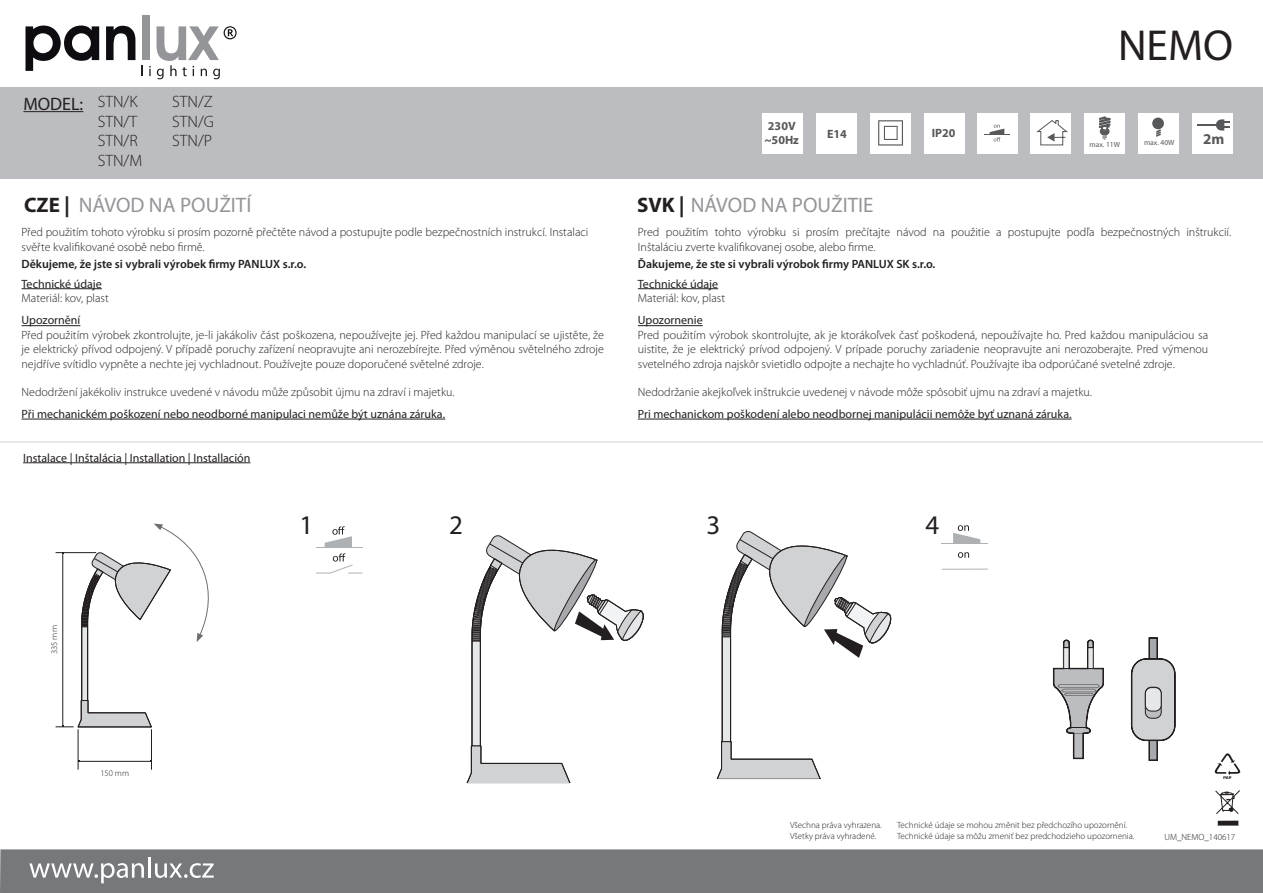
<style>
.page{position:relative;width:1263px;height:893px;background:#fff}
.page>*{position:absolute;margin:0;border:0;box-sizing:border-box;transform-origin:0 0}
.t1{font:43.5px "Myriad Pro";color:#231f20}
.t2{font:27px "Myriad Pro";color:#231f20}
.t3{font:21px "Myriad Pro";color:#939598}
.t4{font:18px "Myriad Pro";color:#231f20}
.t5{font:300 16.5px/19.8px "Myriad Pro";color:#231f20}
.t6{font:700 15px "Myriad Pro";color:#57585a}
.t7{font:300 12px/14.4px "Myriad Pro";color:#231f20}
.t8{font:12px "Myriad Pro";color:#231f20}
.t9{font:600 12px "Myriad Pro";color:#231f20}
.t10{font:700 12px/14.9px "Myriad Pro";color:#57585a}
.t11{font:300 9px "Myriad Pro";color:#231f20}
.t12{font:300 8.7px "Myriad Pro";color:#231f20}
.t13{font:7.5px "Myriad Pro";color:#57585a}
.s1{font-weight:700;color:#231f20}
</style>
<div class="page">
<svg style="left:1215px;top:790px;width:25px;height:24px"></svg>
<div style="left:1218px;top:821px;width:20px;height:5px;background:#231f20"></div>
<svg style="left:1214px;top:753px;width:27px;height:26px"></svg>
<hr style="left:22px;top:419px;width:423px;height:1px;background:#231f20">
<hr style="left:638px;top:419px;width:433px;height:1px;background:#231f20">
<hr style="left:22px;top:288px;width:80px;height:1px;background:#231f20">
<hr style="left:22px;top:325px;width:58px;height:1px;background:#231f20">
<hr style="left:638px;top:288px;width:80px;height:1px;background:#231f20">
<hr style="left:638px;top:325px;width:65px;height:1px;background:#231f20">
<hr style="left:0;top:442px;width:1263px;height:1px;background:#cfd0d5">
<hr style="left:23px;top:462px;width:227px;height:1px;background:#231f20">
<div style="left:0;top:849px;width:1263px;height:44px;background:#76787b"></div>
<svg style="left:29px;top:863px;width:115px;height:20px"></svg>
<hr style="left:148px;top:857px;width:3px;height:21px;background:#fff">
<svg style="left:155px;top:863px;width:59px;height:15px"></svg>
<div style="left:0;top:87px;width:1263px;height:92px;background:#bcbdc0"></div>
<hr style="left:23px;top:111px;width:60px;height:1px;background:#231f20">
<svg style="left:26px;top:26px;width:73px;height:45px"></svg>
<svg style="left:106px;top:26px;width:29px;height:34px"></svg>
<div style="left:142px;top:16px;width:8px;height:44px;background:#939598"></div>
<svg style="left:141px;top:65px;width:2px;height:11px"></svg>
<svg style="left:149px;top:26px;width:88px;height:53px"></svg>
<hr style="left:79px;top:761px;width:72px;height:1px;background:#231f20">
<hr style="left:78px;top:729px;width:1px;height:41px;background:#231f20">
<hr style="left:151px;top:729px;width:1px;height:41px;background:#231f20">
<hr style="left:316px;top:547px;width:46px;height:1px;background:#adb1b4">
<svg style="left:325px;top:526px;width:27px;height:21px"></svg>
<svg style="left:316px;top:553px;width:47px;height:21px"></svg>
<hr style="left:941px;top:543px;width:47px;height:1px;background:#adb1b4">
<svg style="left:953px;top:525px;width:27px;height:18px"></svg>
<hr style="left:942px;top:569px;width:46px;height:1px;background:#adb1b4">
<svg style="left:958px;top:552px;width:11px;height:6px"></svg>
<svg style="left:1053px;top:639px;width:51px;height:120px"></svg>
<svg style="left:1131px;top:638px;width:44px;height:123px"></svg>
<svg style="left:1145px;top:687px;width:16px;height:31px"></svg>
<div style="left:1145px;top:687px;width:16px;height:31px;border:1px solid #231f20;border-radius:6px"></div>
<div style="left:1145px;top:688px;width:16px;height:23px;background:#e6e7e9;border-radius:6px"></div>
<div style="left:1145px;top:687px;width:16px;height:24px;border:1px solid #231f20;border-radius:6px"></div>
<div style="left:1064px;top:648px;width:5px;height:20px;background:#e6e7e9"></div>
<div style="left:1063px;top:647px;width:6px;height:22px;border:1px solid #231f20"></div>
<div style="left:1088px;top:648px;width:5px;height:20px;background:#e6e7e9"></div>
<svg style="left:467px;top:535px;width:177px;height:248px"></svg>
<svg style="left:56px;top:524px;width:153px;height:204px"></svg>
<svg style="left:717px;top:531px;width:175px;height:248px"></svg>
<div style="left:762px;top:113px;width:40px;height:40px;background:#fff"></div>
<div style="left:924px;top:113px;width:40px;height:40px;background:#fff"></div>
<div style="left:816px;top:113px;width:40px;height:40px;background:#fff"></div>
<div style="left:1030px;top:113px;width:41px;height:40px;background:#fff"></div>
<svg style="left:1036px;top:120px;width:32px;height:26px"></svg>
<div style="left:1192px;top:113px;width:41px;height:40px;background:#fff"></div>
<svg style="left:1197px;top:119px;width:32px;height:12px"></svg>
<div style="left:1138px;top:113px;width:41px;height:40px;background:#fff"></div>
<div style="left:1152px;top:118px;width:12px;height:11px;background:#57585a;border-radius:50%"></div>
<svg style="left:1156px;top:129px;width:5px;height:8px"></svg>
<div style="left:1084px;top:113px;width:41px;height:40px;background:#fff"></div>
<div style="left:870px;top:113px;width:40px;height:40px;background:#fff"></div>
<svg style="left:878px;top:120px;width:25px;height:26px"></svg>
<svg style="left:1099px;top:116px;width:12px;height:24px"></svg>
<div style="left:977px;top:113px;width:41px;height:40px;background:#fff"></div>
<svg style="left:985px;top:125px;width:25px;height:17px"></svg>
<h3 class="t4" style="left:23px;top:95px;width:116px">MODEL: <sup>STN/K</sup></h3>
<h3 class="t5" style="left:98px;top:112px;width:46px">STN/T<br>STN/R<br>STN/M</h3>
<h3 class="t5" style="left:172px;top:93px;width:43px;text-align:justify">STN/Z STN/G STN/P</h3>
<p class="t10" style="left:764px;top:119px;width:36px">230V ~50Hz</p>
<p class="t10" style="left:827px;top:127px;width:21px">E14</p>
<p class="t10" style="left:932px;top:126px;width:25px">IP20</p>
<h3 class="t3" style="left:24px;top:194px;width:229px"><span class="s1">CZE |</span> NÁVOD NA POUŽITÍ</h3>
<h3 class="t3" style="left:637px;top:194px;width:238px"><span class="s1">SVK |</span> NÁVOD NA POUŽITIE</h3>
<h1 class="t1" style="left:1118px;top:24px;width:116px">NEMO</h1>
<p class="t13" style="left:1089px;top:141px;width:32px">max. 11W</p>
<p class="t13" style="left:1144px;top:139px;width:32px">max. 40W</p>
<p class="t6" style="left:1203px;top:133px;width:23px">2m</p>
<p class="t7" style="left:22px;top:226px;width:568px">Před použitím tohoto výrobku si prosím pozorně přečtěte návod a postupujte podle bezpečnostních instrukcí. Instalaci svěřte kvalifikované osobě nebo firmě.</p>
<p class="t7" style="left:638px;top:226px;width:595px">Pred použitím tohto výrobku si prosím prečítajte návod na použitie a postupujte podľa bezpečnostných inštrukcií.<br>Inštaláciu zverte kvalifikovanej osobe, alebo firme.</p>
<p class="t9" style="left:22px;top:258px;width:286px">Děkujeme, že jste si vybrali výrobek firmy PANLUX s.r.o.</p>
<p class="t9" style="left:638px;top:258px;width:299px">Ďakujeme, že ste si vybrali výrobok firmy PANLUX SK s.r.o.</p>
<p class="t8" style="left:22px;top:278px;width:82px">Technické údaje</p>
<p class="t7" style="left:22px;top:292px;width:89px">Materiál: kov, plast</p>
<p class="t8" style="left:22px;top:315px;width:60px">Upozornění</p>
<p class="t7" style="left:22px;top:329px;width:584px;text-align:justify">Před použitím výrobek zkontrolujte, je-li jakákoliv část poškozena, nepoužívejte jej. Před každou manipulací se ujistěte, že je elektrický přívod odpojený. V případě poruchy zařízení neopravujte ani nerozebírejte. Před výměnou světelného zdroje nejdříve svítidlo vypněte a nechte jej vychladnout. Používejte pouze doporučené světelné zdroje.</p>
<p class="t7" style="left:22px;top:386px;width:434px">Nedodržení jakékoliv instrukce uvedené v návodu může způsobit újmu na zdraví i majetku.</p>
<p class="t8" style="left:638px;top:278px;width:82px">Technické údaje</p>
<p class="t7" style="left:638px;top:292px;width:89px">Materiál: kov, plast</p>
<p class="t8" style="left:638px;top:315px;width:66px">Upozornenie</p>
<p class="t7" style="left:638px;top:329px;width:572px;text-align:justify">Pred použitím výrobok skontrolujte, ak je ktorákoľvek časť poškodená, nepoužívajte ho. Pred každou manipuláciou sa uistite, že je elektrický prívod odpojený. V prípade poruchy zariadenie neopravujte ani nerozoberajte. Pred výmenou svetelného zdroja najskôr svietidlo odpojte a nechajte ho vychladnúť. Používajte iba odporúčané svetelné zdroje.</p>
<p class="t7" style="left:638px;top:386px;width:456px">Nedodržanie akejkoľvek inštrukcie uvedenej v návode môže spôsobiť ujmu na zdraví a majetku.</p>
<p class="t8" style="left:22px;top:408px;width:425px">Při mechanickém poškození nebo neodborné manipulaci nemůže být uznána záruka.</p>
<p class="t8" style="left:638px;top:408px;width:435px">Pri mechanickom poškodení alebo neodbornej manipulácii nemôže byť uznaná záruka.</p>
<p class="t8" style="left:23px;top:452px;width:229px">Instalace | Inštalácia | Installation | Installación</p>
<p class="t12" style="left:51px;top:654px;width:30px;rotate:-90deg">335 mm</p>
<p class="t12" style="left:100px;top:770px;width:30px">150 mm</p>
<h2 class="t2" style="left:299px;top:511px;width:15px">1</h2>
<h2 class="t2" style="left:449px;top:511px;width:15px">2</h2>
<h2 class="t2" style="left:706px;top:511px;width:15px">3</h2>
<h2 class="t2" style="left:925px;top:511px;width:15px">4</h2>
<p class="t11" style="left:790px;top:821px;width:93px">Všechna práva vyhrazena.</p>
<p class="t11" style="left:790px;top:832px;width:88px">Všetky práva vyhradené.</p>
<p class="t11" style="left:897px;top:821px;width:232px">Technické údaje se mohou změnit bez předchozího upozornění.</p>
<p class="t11" style="left:897px;top:832px;width:239px">Technické údaje sa môžu zmeniť bez predchodzieho upozornenia.</p>
<p class="t11" style="left:1164px;top:834px;width:72px">UM_NEMO_140617</p>
</div>
